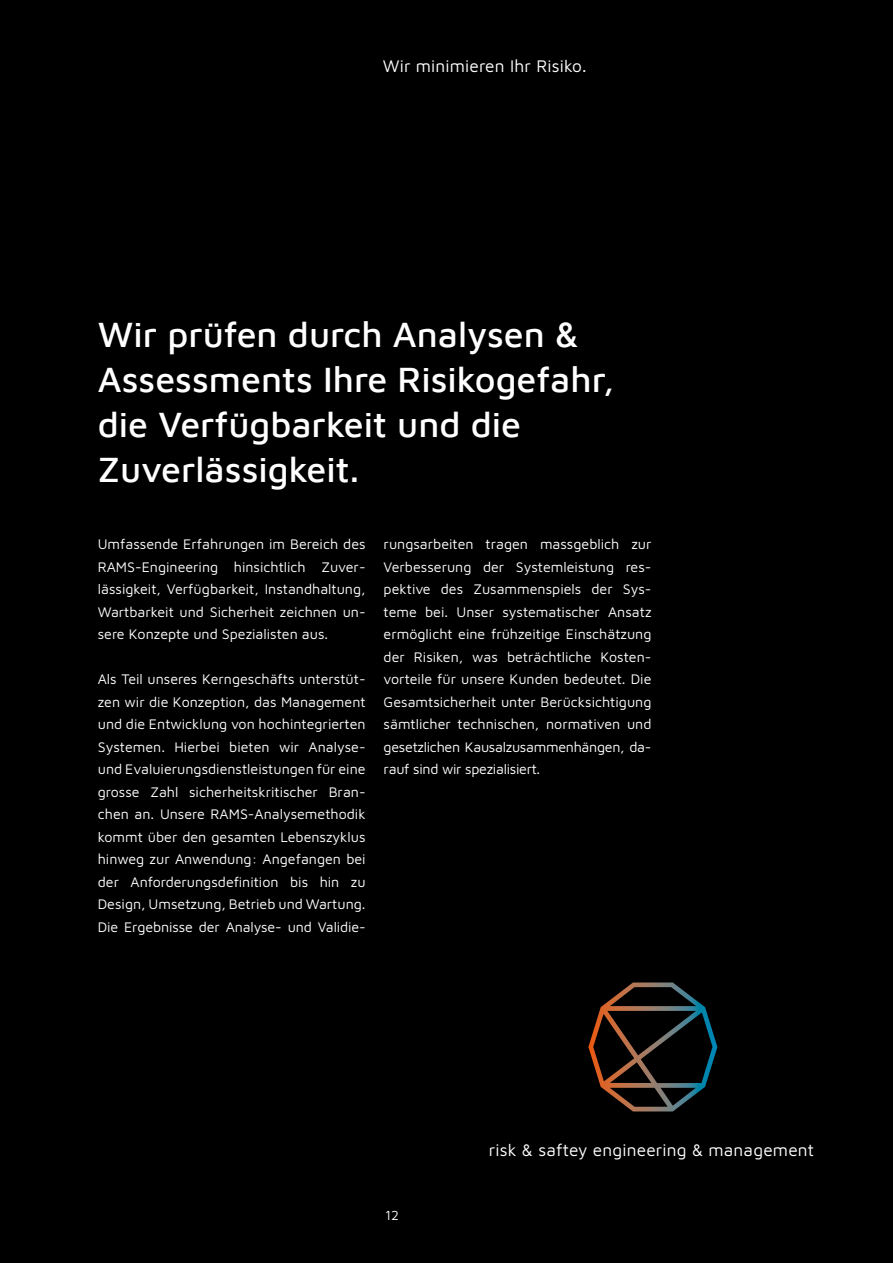
<style>
.page{position:relative;width:893px;height:1263px;background:#000}
.page>*{position:absolute;margin:0;border:0;box-sizing:border-box;transform-origin:0 0}
.H1_schwarz{font:500 36px/45px "Maven Pro";color:#fff}
.Icon_weiss{font:17.25px "Maven Pro";letter-spacing:.01em;color:#fff}
.Kopfzeile_schwarz{font:17.25px "Maven Pro";letter-spacing:.01em;color:#fff}
.Copy_schwarz{font:14.25px/22.5px "Maven Pro";color:#fff;text-align:justify}
.t1{font:13.5px "Maven Pro";color:#fff}
</style>
<div class="page">
<svg style="left:588px;top:982px;width:129px;height:129px"></svg>
<p class="Kopfzeile_schwarz" style="left:383px;top:54px;width:206px">Wir minimieren Ihr Risiko.</p>
<p class="H1_schwarz" style="left:98px;top:309px;width:518px">Wir prüfen durch Analysen &amp;<br>Assessments Ihre Risikogefahr, die Verfügbarkeit und die<br>Zuverlässigkeit.</p>
<p class="Copy_schwarz" style="left:98px;top:532px;width:269px">Umfassende Erfahrungen im Bereich des RAMS- Engineering hinsichtlich Zuver&shy;lässigkeit, Verfügbarkeit, Instandhaltung, Wartbarkeit und Sicherheit zeichnen un&shy;sere Konzepte und Spezialisten aus.</p>
<p class="Copy_schwarz" style="left:98px;top:667px;width:269px;text-align:left">Als Teil unseres Kerngeschäfts unterstüt&shy;zen wir die Konzeption, das Management und die Entwicklung von hochintegrierten Systemen. Hierbei bieten wir Analyse&shy;und Evaluierungsdienstleistungen für eine grosse Zahl sicherheitskritischer Bran&shy;chen an. Unsere RAMS-Analysemethodik kommt über den gesamten Lebenszyklus hinweg zur Anwendung: Angefangen bei der Anforderungsdefinition bis hin zu Design, Umsetzung, Betrieb und Wartung.<br>Die Ergebnisse der Analyse- und Validie-</p>
<p class="Copy_schwarz" style="left:384px;top:532px;width:269px">rungsarbeiten tragen massgeblich zur Verbesserung der Systemleistung res&shy;pektive des Zusammenspiels der Sys&shy;teme bei. Unser systematischer Ansatz ermöglicht eine frühzeitige Einschätzung der Risiken, was beträchtliche Kosten&shy;vorteile für unsere Kunden bedeutet. Die Gesamtsicherheit unter Berücksichtigung sämtlicher technischen, normativen und gesetzlichen Kausalzusammenhängen, da&shy;rauf sind wir spezialisiert.</p>
<p class="t1" style="left:385px;top:1206px;width:15px">12</p>
<p class="Icon_weiss" style="left:489px;top:1138px;width:327px">risk &amp; saftey engineering &amp; management</p>
</div>
